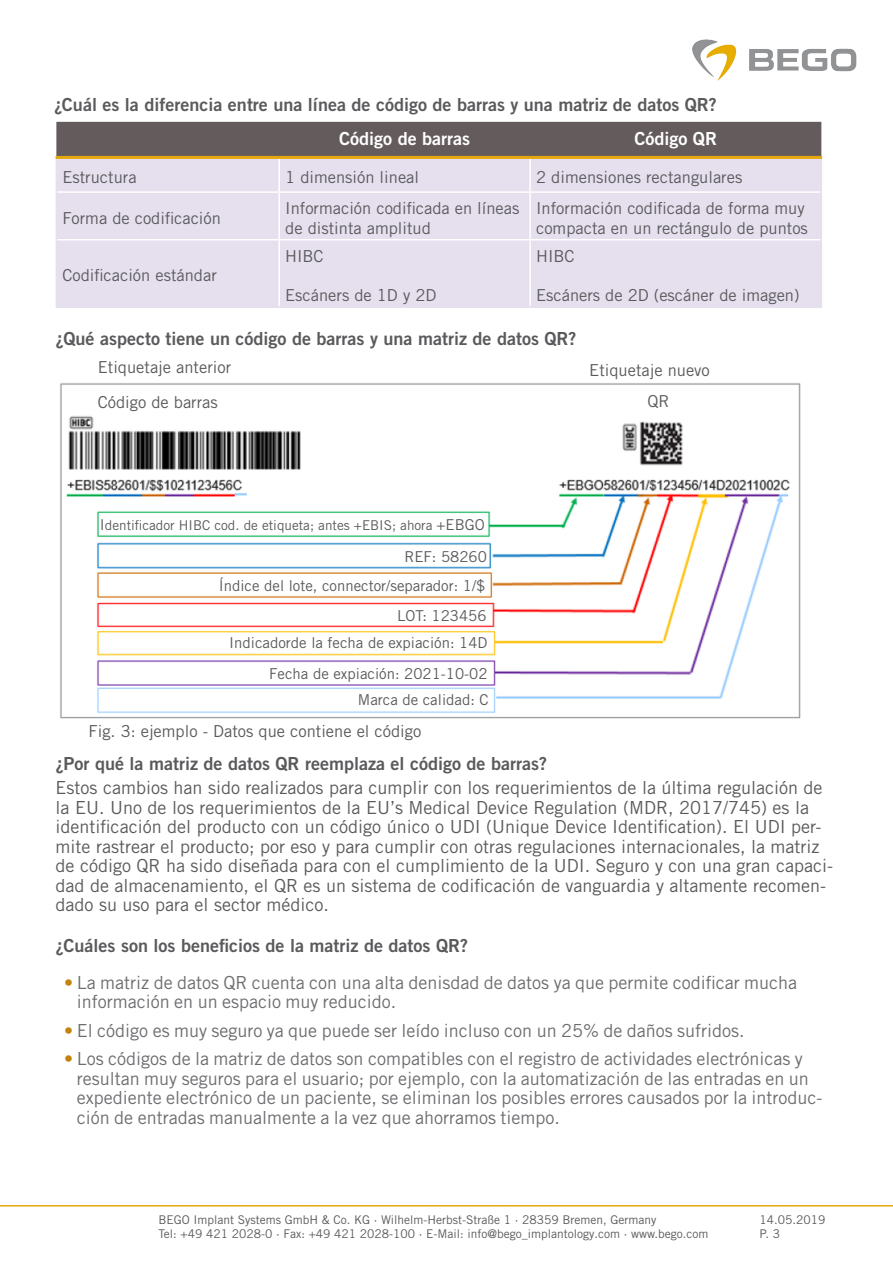
<style>
.page{position:relative;width:893px;height:1263px;background:#fff}
.page>*{position:absolute;margin:0;border:0;box-sizing:border-box;transform-origin:0 0}
.t1{font:18px/19.5px "Trade Gothic LT Pro";color:#5a5a5d}
.Table_title{font:18px/19.5px "Trade Gothic LT Pro";color:#6c6d70}
.t2{font:18px "Trade Gothic LT Pro Bd 2";color:#5a5a5d}
.t3{font:18px "Trade Gothic LT Pro Bd 2";color:#fff}
.t4{font:16.5px/19.8px "Trade Gothic LT Pro";color:#5a5a5d}
.t5{font:15px "Trade Gothic LT Pro";color:#5a5a5d}
.t6{font:13.5px "Trade Gothic LT Pro";color:#5a5a5d}
.t7{font:12px "Trade Gothic LT Pro";color:#5a5a5d}
.s1{font-size:15px}
.s2{color:#c3820f}
</style>
<div class="page">
<img style="left:692px;top:39px;width:165px;height:42px">
<div style="left:56px;top:122px;width:765px;height:34px;background:#645b5d"></div>
<div style="left:57px;top:159px;width:764px;height:147px;background:#e6dfee"></div>
<hr style="left:529px;top:157px;width:2px;height:34px;background:#fff">
<hr style="left:529px;top:193px;width:2px;height:46px;background:#fff">
<hr style="left:529px;top:240px;width:2px;height:66px;background:#fff">
<hr style="left:57px;top:191px;width:222px;height:2px;background:#fff">
<hr style="left:57px;top:239px;width:222px;height:1px;background:#fff">
<hr style="left:278px;top:157px;width:2px;height:34px;background:#fff">
<hr style="left:279px;top:191px;width:251px;height:2px;background:#fff">
<hr style="left:278px;top:193px;width:2px;height:46px;background:#fff">
<hr style="left:530px;top:191px;width:291px;height:2px;background:#fff">
<hr style="left:279px;top:239px;width:251px;height:1px;background:#fff">
<hr style="left:278px;top:240px;width:2px;height:66px;background:#fff">
<hr style="left:530px;top:239px;width:291px;height:1px;background:#fff">
<hr style="left:56px;top:157px;width:1px;height:35px;background:#e3e0ef">
<hr style="left:821px;top:157px;width:1px;height:35px;background:#e3e0ef">
<hr style="left:56px;top:192px;width:1px;height:48px;background:#e3e0ef">
<hr style="left:821px;top:192px;width:1px;height:48px;background:#e3e0ef">
<hr style="left:56px;top:240px;width:1px;height:66px;background:#e3e0ef">
<hr style="left:821px;top:240px;width:1px;height:66px;background:#e3e0ef">
<hr style="left:56px;top:306px;width:223px;height:2px;background:#e3e0ef">
<hr style="left:279px;top:306px;width:251px;height:2px;background:#e3e0ef">
<hr style="left:530px;top:306px;width:292px;height:2px;background:#e3e0ef">
<hr style="left:56px;top:156px;width:766px;height:3px;background:#e5a710">
<img style="left:60px;top:383px;width:741px;height:336px">
<hr style="left:0;top:1205px;width:893px;height:1px;background:#e5a710">
<p class="t2" style="left:54px;top:93px;width:664px">¿Cuál es la diferencia entre una línea de código de barras y una matriz de datos QR?</p>
<p class="t3" style="left:339px;top:128px;width:132px">Código de barras</p>
<p class="t3" style="left:634px;top:128px;width:84px">Código QR</p>
<p class="t4" style="left:62px;top:167px;width:76px">Estructura</p>
<p class="t4" style="left:285px;top:167px;width:135px">1 dimensión lineal</p>
<p class="t4" style="left:536px;top:167px;width:208px">2 dimensiones rectangulares</p>
<p class="t4" style="left:62px;top:208px;width:160px">Forma de codificación</p>
<p class="t4" style="left:285px;top:198px;width:236px">Información codificada en líneas de distinta amplitud</p>
<p class="t4" style="left:536px;top:198px;width:273px">Información codificada de forma muy compacta en un rectángulo de puntos</p>
<p class="t4" style="left:62px;top:265px;width:156px">Codificación estándar</p>
<p class="t4" style="left:536px;top:246px;width:40px">HIBC</p>
<p class="t4" style="left:536px;top:285px;width:265px">Escáners de 2D (escáner de imagen)</p>
<p class="t2" style="left:56px;top:328px;width:522px">¿Qué aspecto tiene un código de barras y una matriz de datos QR?</p>
<p class="t4" style="left:285px;top:246px;width:40px">HIBC</p>
<p class="t4" style="left:285px;top:285px;width:153px">Escáners de 1D y 2D</p>
<p class="t4" style="left:98px;top:357px;width:135px">Etiquetaje anterior</p>
<p class="t4" style="left:589px;top:360px;width:122px">Etiquetaje nuevo</p>
<p class="t4" style="left:98px;top:392px;width:122px">Código de barras</p>
<p class="t4" style="left:647px;top:391px;width:24px">QR</p>
<p class="t6" style="left:100px;top:517px;width:386px"><span class="s1">I</span>dentificador HIBC cod. de etiqueta; antes +EBIS; ahora <span class="s1">+EBGO</span></p>
<p class="t5" style="left:404px;top:547px;width:84px">REF: 58260</p>
<p class="t5" style="left:219px;top:576px;width:268px">Índice del lote, connector/separador: 1/$</p>
<p class="t5" style="left:397px;top:607px;width:91px">LOT: 123456</p>
<p class="t5" style="left:229px;top:633px;width:260px">Indicadorde la fecha de expiación: 14D</p>
<p class="t5" style="left:269px;top:665px;width:220px">Fecha de expiación: 2021-10-02</p>
<p class="t5" style="left:358px;top:690px;width:132px">Marca de calidad: C</p>
<p class="t4" style="left:89px;top:721px;width:334px">Fig. 3: ejemplo - Datos que contiene el código</p>
<p class="t2" style="left:56px;top:753px;width:493px">¿Por qué la matriz de datos QR reemplaza el código de barras?</p>
<p class="t1" style="left:56px;top:778px;width:779px">Estos cambios han sido realizados para cumplir con los requerimientos de la última regulación de la EU. Uno de los requerimientos de la EU’s Medical Device Regulation (MDR, 2017/745) es la identificación del producto con un código único o UDI (Unique Device Identification). El UDI per&shy;mite rastrear el producto; por eso y para cumplir con otras regulaciones internacionales, la matriz de código QR ha sido diseñada para con el cumplimiento de la UDI. Seguro y con una gran capaci&shy;dad de almacenamiento, el QR es un sistema de codificación de vanguardia y altamente recomen&shy;dado su uso para el sector médico.</p>
<p class="t2" style="left:56px;top:934px;width:414px">¿Cuáles son los beneficios de la matriz de datos QR?</p>
<p class="Table_title" style="left:77px;top:972px;width:722px;text-indent:-13px"><span class="s2">•</span> La matriz de datos QR cuenta con una alta denisdad de datos ya que permite codificar mucha información en un espacio muy reducido.</p>
<p class="Table_title" style="left:64px;top:1020px;width:682px"><span class="s2">•</span> El código es muy seguro ya que puede ser leído incluso con un 25% de daños sufridos.</p>
<p class="Table_title" style="left:77px;top:1049px;width:747px;text-indent:-13px"><span class="s2">•</span> Los códigos de la matriz de datos son compatibles con el registro de actividades electrónicas y resultan muy seguros para el usuario; por ejemplo, con la automatización de las entradas en un expediente electrónico de un paciente, se eliminan los posibles errores causados por la introduc&shy;ción de entradas manualmente a la vez que ahorramos tiempo.</p>
<p class="t7" style="left:158px;top:1212px;width:499px">BEGO Implant Systems GmbH &amp; Co. KG · Wilhelm-Herbst-Straße 1 · 28359 Bremen, Germany</p>
<p class="t7" style="left:158px;top:1226px;width:552px">Tel: +49 421 2028-0 · Fax: +49 421 2028-100 · E-Mail: info@bego_implantology.com · www.bego.com</p>
<p class="t7" style="left:760px;top:1212px;width:67px">14.05.2019</p>
<p class="t7" style="left:760px;top:1226px;width:22px">P. 3</p>
</div>
